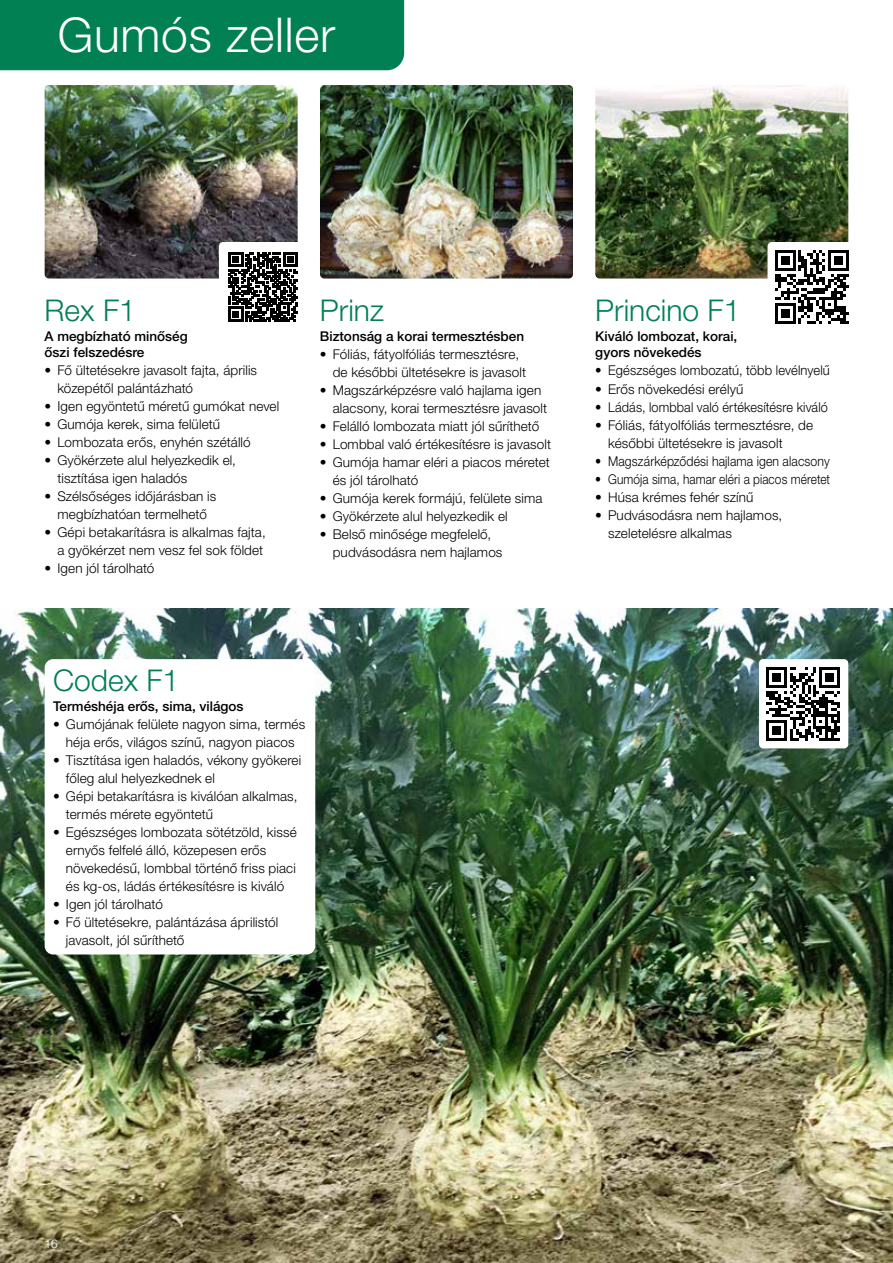
<style>
.page{position:relative;width:893px;height:1263px;background:#fff}
.page>*{position:absolute;margin:0;border:0;box-sizing:border-box;transform-origin:0 0}
.t1{font:300 48px "Helvetica Neue LT Pro";letter-spacing:.015em;color:#fff}
.t2{font:300 30px "Helvetica Neue LT Pro";color:#008053}
.t3{font:300 13.5px/18px "Helvetica Neue LT Pro";letter-spacing:.01em;color:#000}
.t4{font:500 13.5px/16.2px "Helvetica Neue LT Pro";color:#000}
.t5{font:300 13.5px "Helvetica Neue LT Pro";letter-spacing:.01em;color:#000;scale:.94 1}
.t6{font:300 13.5px "Helvetica Neue LT Pro";letter-spacing:.01em;color:#000;scale:.91 1}
.t7{font:300 13.5px "Helvetica Neue LT Pro";letter-spacing:.01em;color:#000;scale:.88 1}
.t8{font:300 13.5px "Helvetica Neue LT Pro";letter-spacing:.01em;color:#000;scale:.96 1}
.t9{font:300 12px "Helvetica Neue LT Pro";color:#fff}
</style>
<div class="page">
<img style="left:320px;top:85px;width:253px;height:194px">
<img style="left:45px;top:85px;width:253px;height:194px">
<img style="left:595px;top:85px;width:253px;height:194px">
<img style="left:0;top:608px;width:893px;height:655px">
<div style="left:45px;top:659px;width:270px;height:295px;background:#fff;border-radius:9px"></div>
<div style="left:0;top:0;width:405px;height:71px;background:#008053"></div>
<div style="left:759px;top:659px;width:89px;height:89px;background:#fff;border-radius:4px"></div>
<svg style="left:766px;top:667px;width:74px;height:74px"></svg>
<svg style="left:767px;top:242px;width:82px;height:82px"></svg>
<svg style="left:219px;top:242px;width:79px;height:80px"></svg>
<h1 class="t1" style="left:58px;top:5px;width:279px">Gumós zeller</h1>
<h2 class="t2" style="left:45px;top:292px;width:93px">Rex F1</h2>
<p class="t4" style="left:45px;top:328px;width:145px">A megbízható minőség őszi felszedésre</p>
<p class="t3" style="left:57px;top:361px;width:201px;text-indent:-13px">• Fő ültetésekre javasolt fajta, április közepétől palántázható</p>
<p class="t3" style="left:45px;top:397px;width:236px">• Igen egyöntetű méretű gumókat nevel</p>
<p class="t3" style="left:45px;top:415px;width:177px">• Gumója kerek, sima felületű</p>
<p class="t3" style="left:45px;top:433px;width:208px">• Lombozata erős, enyhén szétálló</p>
<p class="t3" style="left:57px;top:451px;width:180px;text-indent:-13px">• Gyökérzete alul helyezkedik el, tisztítása igen haladós</p>
<p class="t3" style="left:45px;top:487px;width:173px;text-align:center">• Szélsőséges időjárásban is megbízhatóan termelhető</p>
<p class="t3" style="left:45px;top:523px;width:223px;text-align:right">• Gépi betakarításra is alkalmas fajta, a gyökérzet nem vesz fel sok földet</p>
<p class="t3" style="left:45px;top:559px;width:111px">• Igen jól tárolható</p>
<h2 class="t2" style="left:320px;top:292px;width:65px">Prinz</h2>
<p class="t4" style="left:320px;top:328px;width:206px">Biztonság a korai termesztésben</p>
<p class="t3" style="left:333px;top:345px;width:195px;text-indent:-13px">• Fóliás, fátyolfóliás termesztésre, de későbbi ültetésekre is javasolt</p>
<p class="t3" style="left:333px;top:381px;width:216px;text-indent:-13px">• Magszárképzésre való hajlama igen alacsony, korai termesztésre javasolt</p>
<p class="t3" style="left:320px;top:417px;width:221px">• Felálló lombozata miatt jól sűríthető</p>
<p class="t3" style="left:320px;top:435px;width:233px">• Lombbal való értékesítésre is javasolt</p>
<p class="t3" style="left:333px;top:453px;width:219px;text-indent:-13px">• Gumója hamar eléri a piacos méretet és jól tárolható</p>
<p class="t3" style="left:320px;top:489px;width:224px">• Gumója kerek formájú, felülete sima</p>
<p class="t3" style="left:320px;top:507px;width:189px">• Gyökérzete alul helyezkedik el</p>
<p class="t3" style="left:333px;top:525px;width:171px;text-indent:-13px">• Belső minősége megfelelő, pudvásodásra nem hajlamos</p>
<h2 class="t2" style="left:53px;top:661px;width:128px">Codex F1</h2>
<p class="t4" style="left:53px;top:698px;width:192px">Terméshéja erős, sima, világos</p>
<p class="t3" style="left:53px;top:715px;width:254px;text-align:center">• Gumójának felülete nagyon sima, termés héja erős, világos színű, nagyon piacos</p>
<p class="t3" style="left:66px;top:751px;width:237px;text-indent:-13px">• Tisztítása igen haladós, vékony gyökerei főleg alul helyezkednek el</p>
<p class="t3" style="left:66px;top:787px;width:233px;text-indent:-13px">• Gépi betakarításra is kiválóan alkalmas, termés mérete egyöntetű</p>
<p class="t3" style="left:66px;top:823px;width:232px;text-indent:-13px">• Egészséges lombozata sötétzöld, kissé ernyős felfelé álló, közepesen erős növekedésű, lombbal történő friss piaci és kg-os, ládás értékesítésre is kiváló</p>
<p class="t3" style="left:53px;top:895px;width:111px">• Igen jól tárolható</p>
<p class="t3" style="left:66px;top:913px;width:214px;text-indent:-13px">• Fő ültetésekre, palántázása áprilistól javasolt, jól sűríthető</p>
<h2 class="t2" style="left:595px;top:292px;width:147px">Princino F1</h2>
<p class="t4" style="left:595px;top:328px;width:144px">Kiváló lombozat, korai, gyors növekedés</p>
<p class="t8" style="left:595px;top:362px;width:246px">• Egészséges lombozatú, több levélnyelű</p>
<p class="t3" style="left:595px;top:379px;width:150px">• Erős növekedési erélyű</p>
<p class="t5" style="left:595px;top:398px;width:249px">• Ládás, lombbal való értékesítésre kiváló</p>
<p class="t3" style="left:608px;top:415px;width:207px;text-indent:-13px">• Fóliás, fátyolfóliás termesztésre, de későbbi ültetésekre is javasolt</p>
<p class="t6" style="left:595px;top:452px;width:259px">• Magszárképződési hajlama igen alacsony</p>
<p class="t7" style="left:595px;top:470px;width:268px">• Gumója sima, hamar eléri a piacos méretet</p>
<p class="t3" style="left:595px;top:487px;width:160px">• Húsa krémes fehér színű</p>
<p class="t3" style="left:608px;top:505px;width:176px;text-indent:-13px">• Pudvásodásra nem hajlamos, szeletelésre alkalmas</p>
<p class="t9" style="left:45px;top:1236px;width:15px">16</p>
</div>
